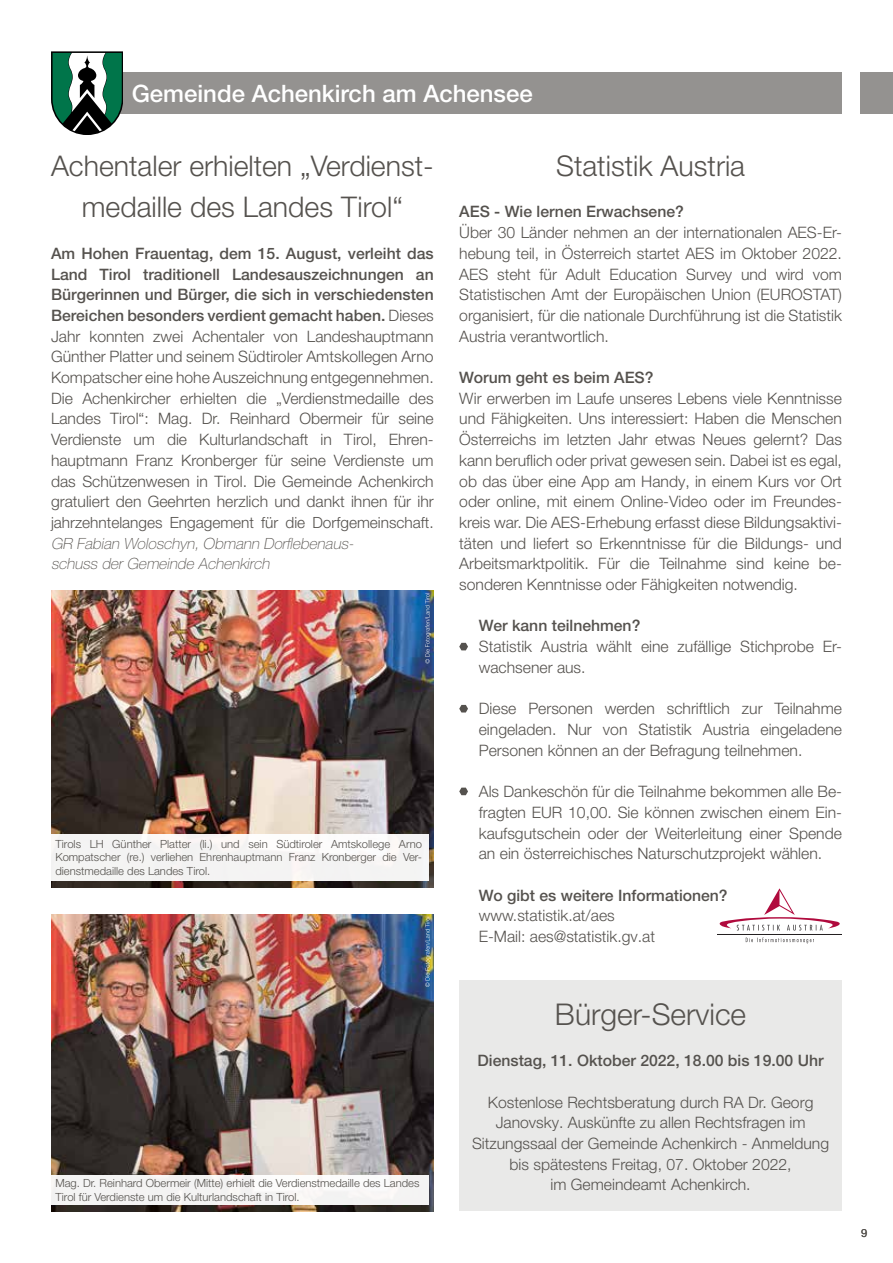
<style>
.page{position:relative;width:893px;height:1263px;background:#fff}
.page>*{position:absolute;margin:0;border:0;box-sizing:border-box;transform-origin:0 0}
.t1{font:300 30px "Helvetica Neue LT Pro";color:#55524e}
.t2{font:300 28.5px/41.4px "Helvetica Neue LT Pro";color:#55524e;text-align:center}
.t3{font:500 24px "Helvetica Neue LT Pro";color:#fff}
.t4{font:300 15.75px/20.7px "Helvetica Neue LT Pro";color:#55524e;text-align:justify}
.t5{font:500 15.75px "Helvetica Neue LT Pro";color:#55524e}
.t6{font:italic 100 15.45px/20.7px "Helvetica Neue LT Pro";color:#55524e}
.t7{font:300 15.45px "Helvetica Neue LT Pro";color:#55524e}
.t8{font:300 11.25px/13.5px "Helvetica Neue LT Pro";color:#55524e;text-align:justify}
.t9{font:11.25px "Helvetica Neue LT Pro";color:#55524e}
.s1{font-weight:500}
</style>
<div class="page">
<div style="left:72px;top:73px;width:770px;height:41px;background:#949290"></div>
<svg style="left:51px;top:52px;width:72px;height:83px"></svg>
<div style="left:861px;top:72px;width:32px;height:42px;background:#949290"></div>
<img style="left:51px;top:590px;width:383px;height:297px">
<img style="left:51px;top:915px;width:383px;height:296px">
<svg style="left:425px;top:593px;width:6px;height:70px"></svg>
<svg style="left:425px;top:917px;width:6px;height:70px"></svg>
<div style="left:459px;top:980px;width:383px;height:231px;background:#e9e9e8"></div>
<svg style="left:459px;top:643px;width:9px;height:7px"></svg>
<svg style="left:459px;top:705px;width:9px;height:7px"></svg>
<svg style="left:459px;top:788px;width:9px;height:7px"></svg>
<svg style="left:746px;top:937px;width:68px;height:6px"></svg>
<svg style="left:720px;top:888px;width:120px;height:42px"></svg>
<hr style="left:717px;top:934px;width:125px;height:1px;background:#231f20">
<div style="left:51px;top:834px;width:377px;height:47px;background:#f4f4f3"></div>
<div style="left:51px;top:1175px;width:377px;height:30px;background:#f4f4f3"></div>
<h3 class="t3" style="left:132px;top:79px;width:403px">Gemeinde Achenkirch am Achensee</h3>
<h2 class="t2" style="left:51px;top:145px;width:384px">Achentaler erhielten „Verdienst&shy;medaille des Landes Tirol“</h2>
<p class="t4" style="left:51px;top:243px;width:384px"><span class="s1">Am Hohen Frauentag, dem 15. August, verleiht das Land Tirol traditionell Landesauszeichnungen an Bürgerinnen und Bürger, die sich in verschiedensten Bereichen besonders verdient gemacht haben.</span> Dieses Jahr konnten zwei Achentaler von Landeshauptmann Günther Platter und seinem Südtiroler Amtskollegen Arno Kompatscher eine hohe Auszeichnung entgegennehmen.<br>Die Achenkircher erhielten die „Verdienstmedaille des Landes Tirol“: Mag. Dr. Reinhard Obermeir für seine Verdienste um die Kulturlandschaft in Tirol, Ehren&shy;hauptmann Franz Kronberger für seine Verdienste um das Schützenwesen in Tirol. Die Gemeinde Achenkirch gratuliert den Geehrten herzlich und dankt ihnen für ihr</p>
<p class="t7" style="left:51px;top:513px;width:384px">jahrzehntelanges Engagement für die Dorfgemeinschaft.</p>
<p class="t6" style="left:51px;top:533px;width:307px">GR Fabian Woloschyn, Obmann Dorflebenaus&shy;schuss der Gemeinde Achenkirch</p>
<p class="t8" style="left:55px;top:837px;width:368px">Tirols LH Günther Platter (li.) und sein Südtiroler Amtskollege Arno Kompatscher (re.) verliehen Ehrenhauptmann Franz Kronberger die Ver&shy;dienstmedaille des Landes Tirol.</p>
<h2 class="t2" style="left:556px;top:145px;width:190px">Statistik Austria</h2>
<p class="t5" style="left:459px;top:202px;width:226px">AES - Wie lernen Erwachsene?</p>
<p class="t4" style="left:459px;top:222px;width:384px">Über 30 Länder nehmen an der internationalen AES-Er&shy;hebung teil, in Österreich startet AES im Oktober 2022.<br>AES steht für Adult Education Survey und wird vom Statistischen Amt der Europäischen Union (EUROSTAT) organisiert, für die nationale Durchführung ist die Statistik Austria verantwortlich.</p>
<p class="t5" style="left:459px;top:368px;width:196px">Worum geht es beim AES?</p>
<p class="t4" style="left:459px;top:387px;width:384px">Wir erwerben im Laufe unseres Lebens viele Kenntnisse und Fähigkeiten. Uns interessiert: Haben die Menschen Österreichs im letzten Jahr etwas Neues gelernt? Das kann beruflich oder privat gewesen sein. Dabei ist es egal, ob das über eine App am Handy, in einem Kurs vor Ort oder online, mit einem Online-Video oder im Freundes&shy;kreis war. Die AES-Erhebung erfasst diese Bildungsaktivi&shy;täten und liefert so Erkenntnisse für die Bildungs- und Arbeitsmarktpolitik. Für die Teilnahme sind keine be&shy;sonderen Kenntnisse oder Fähigkeiten notwendig.</p>
<p class="t5" style="left:479px;top:616px;width:163px">Wer kann teilnehmen?</p>
<p class="t4" style="left:479px;top:636px;width:365px">Statistik Austria wählt eine zufällige Stichprobe Er&shy;wachsener aus.</p>
<p class="t4" style="left:479px;top:698px;width:365px">Diese Personen werden schriftlich zur Teilnahme eingeladen. Nur von Statistik Austria eingeladene Personen können an der Befragung teilnehmen.</p>
<p class="t4" style="left:479px;top:781px;width:365px">Als Dankeschön für die Teilnahme bekommen alle Be&shy;fragten EUR 10,00. Sie können zwischen einem Ein&shy;kaufsgutschein oder der Weiterleitung einer Spende an ein österreichisches Naturschutzprojekt wählen.</p>
<p class="t5" style="left:479px;top:885px;width:250px">Wo gibt es weitere Informationen?</p>
<p class="t4" style="left:479px;top:905px;width:178px">www.statistik.at/aes<br>E-Mail: aes@statistik.gv.at</p>
<p class="t8" style="left:55px;top:1176px;width:366px">Mag. Dr. Reinhard Obermeir (Mitte) erhielt die Verdienstmedaille des Landes<br>Tirol für Verdienste um die Kulturlandschaft in Tirol.</p>
<h1 class="t1" style="left:555px;top:996px;width:193px">Bürger-Service</h1>
<p class="t5" style="left:477px;top:1051px;width:348px">Dienstag, 11. Oktober 2022, 18.00 bis 19.00 Uhr</p>
<p class="t4" style="left:472px;top:1091px;width:359px;text-align:center">Kostenlose Rechtsberatung durch RA Dr. Georg Janovsky. Auskünfte zu allen Rechtsfragen im Sitzungssaal der Gemeinde Achenkirch - Anmeldung bis spätestens Freitag, 07. Oktober 2022,<br>im Gemeindeamt Achenkirch.</p>
<p class="t9" style="left:861px;top:1226px;width:8px">9</p>
</div>
